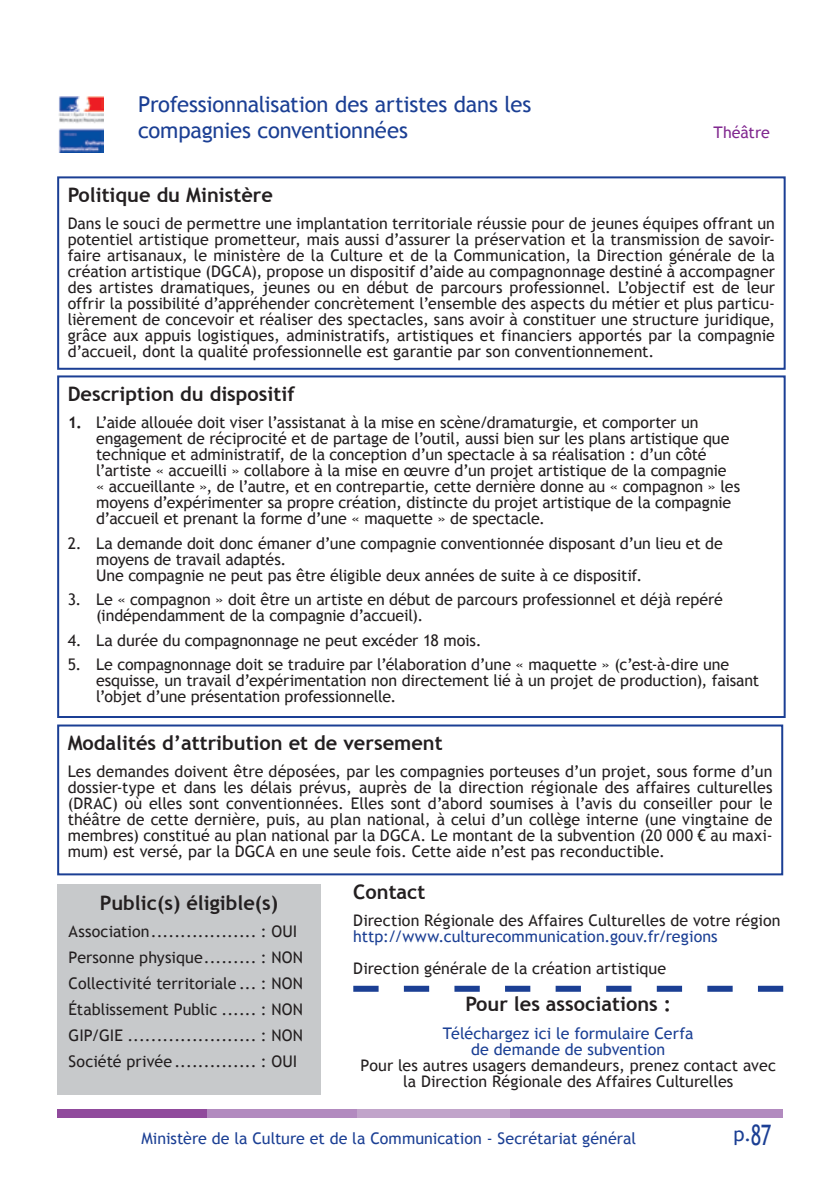
<style>
.page{position:relative;width:840px;height:1191px;background:#fff}
.page>*{position:absolute;margin:0;border:0;box-sizing:border-box;transform-origin:0 0}
.t1{font:22px/26px "Trebuchet MS";letter-spacing:-.01em;color:#1b3f94}
.t2{font:700 20px "Trebuchet MS";color:#231f20}
.t3{font:20px "Trebuchet MS";color:#1b3f94}
.t4{font:16px/16px "Trebuchet MS";letter-spacing:-.005em;color:#231f20}
.t5{font:16px/16px "Trebuchet MS";color:#1b3f94;text-align:center}
.t6{font:16px "Trebuchet MS";color:#812990}
.s1{font-weight:700}
.s2{font-size:28.2px}
</style>
<div class="page">
<div style="left:57px;top:1108px;width:272px;height:9px;background:#904a9c"></div>
<div style="left:207px;top:1108px;width:272px;height:9px;background:#b28abf"></div>
<div style="left:357px;top:1108px;width:272px;height:9px;background:#c1a4ca"></div>
<div style="left:510px;top:1108px;width:272px;height:9px;background:#b28abf"></div>
<img style="left:58px;top:96px;width:45px;height:57px">
<div style="left:57px;top:176px;width:728px;height:194px;border:2px solid #1b3f94"></div>
<div style="left:57px;top:375px;width:728px;height:343px;border:2px solid #1b3f94"></div>
<div style="left:57px;top:724px;width:725px;height:151px;border:2px solid #1b3f94"></div>
<div style="left:57px;top:884px;width:263px;height:210px;background:#c7c9cb"></div>
<svg style="left:353px;top:985px;width:429px;height:6px"></svg>
<h1 class="t1" style="left:138px;top:92px;width:394px">Professionnalisation des artistes dans les compagnies conventionnées</h1>
<p class="t6" style="left:713px;top:123px;width:58px">Théâtre</p>
<p class="t2" style="left:68px;top:182px;width:207px">Politique du Ministère</p>
<p class="t4" style="left:68px;top:215px;width:708px;text-align:justify">Dans le souci de permettre une implantation territoriale réussie pour de jeunes équipes offrant un potentiel artistique prometteur, mais aussi d’assurer la préservation et la transmission de savoir&shy;faire artisanaux, le ministère de la Culture et de la Communication, la Direction générale de la création artistique (DGCA), propose un dispositif d’aide au compagnonnage destiné à accompagner des artistes dramatiques, jeunes ou en début de parcours professionnel. L’objectif est de leur offrir la possibilité d’appréhender concrètement l’ensemble des aspects du métier et plus particu&shy;lièrement de concevoir et réaliser des spectacles, sans avoir à constituer une structure juridique, grâce aux appuis logistiques, administratifs, artistiques et financiers apportés par la compagnie d’accueil, dont la qualité professionnelle est garantie par son conventionnement.</p>
<p class="t2" style="left:68px;top:381px;width:228px">Description du dispositif</p>
<p class="t4" style="left:96px;top:414px;width:645px;text-indent:-28px"><span class="s1">1.</span> L’aide allouée doit viser l’assistanat à la mise en scène/dramaturgie, et comporter un engagement de réciprocité et de partage de l’outil, aussi bien sur les plans artistique que technique et administratif, de la conception d’un spectacle à sa réalisation : d’un côté l’artiste « accueilli » collabore à la mise en œuvre d’un projet artistique de la compagnie<br>« accueillante », de l’autre, et en contrepartie, cette dernière donne au « compagnon » les moyens d’expérimenter sa propre création, distincte du projet artistique de la compagnie d’accueil et prenant la forme d’une « maquette » de spectacle.</p>
<p class="t4" style="left:96px;top:535px;width:628px;text-indent:-28px">2. La demande doit donc émaner d’une compagnie conventionnée disposant d’un lieu et de moyens de travail adaptés.<br>Une compagnie ne peut pas être éligible deux années de suite à ce dispositif.</p>
<p class="t4" style="left:96px;top:591px;width:628px;text-indent:-28px">3. Le « compagnon » doit être un artiste en début de parcours professionnel et déjà repéré (indépendamment de la compagnie d’accueil).</p>
<p class="t4" style="left:68px;top:632px;width:415px">4. La durée du compagnonnage ne peut excéder 18 mois.</p>
<p class="t4" style="left:96px;top:656px;width:664px;text-indent:-28px">5. Le compagnonnage doit se traduire par l’élaboration d’une « maquette » (c’est-à-dire une esquisse, un travail d’expérimentation non directement lié à un projet de production), faisant l’objet d’une présentation professionnelle.</p>
<p class="t2" style="left:68px;top:730px;width:376px">Modalités d’attribution et de versement</p>
<p class="t4" style="left:68px;top:763px;width:706px;text-align:justify">Les demandes doivent être déposées, par les compagnies porteuses d’un projet, sous forme d’un dossier-type et dans les délais prévus, auprès de la direction régionale des affaires culturelles (DRAC) où elles sont conventionnées. Elles sont d’abord soumises à l’avis du conseiller pour le théâtre de cette dernière, puis, au plan national, à celui d’un collège interne (une vingtaine de membres) constitué au plan national par la DGCA. Le montant de la subvention (20 000 € au maxi&shy;mum) est versé, par la DGCA en une seule fois. Cette aide n’est pas reconductible.</p>
<p class="t2" style="left:100px;top:890px;width:180px">Public(s) éligible(s)</p>
<p class="t4" style="left:68px;top:918px;width:236px;line-height:26px">Association.................. : OUI Personne physique......... : NON Collectivité territoriale ... : NON Établissement Public ...... : NON GIP/GIE ...................... : NON Société privée.............. : OUI</p>
<p class="t2" style="left:353px;top:879px;width:74px">Contact</p>
<p class="t4" style="left:353px;top:912px;width:428px">Direction Régionale des Affaires Culturelles de votre région</p>
<p class="t5" style="left:353px;top:928px;width:366px">http://www.culturecommunication.gouv.fr/regions</p>
<p class="t4" style="left:353px;top:960px;width:314px">Direction générale de la création artistique</p>
<p class="t2" style="left:465px;top:991px;width:207px">Pour les associations :</p>
<p class="t5" style="left:442px;top:1025px;width:252px">Téléchargez ici le formulaire Cerfa de demande de subvention</p>
<p class="t4" style="left:360px;top:1057px;width:416px;text-align:center">Pour les autres usagers demandeurs, prenez contact avec la Direction Régionale des Affaires Culturelles</p>
<p class="t5" style="left:141px;top:1130px;width:496px">Ministère de la Culture et de la Communication - Secrétariat général</p>
<p class="t3" style="left:733px;top:1122px;width:39px">p.<span class="s2">87</span></p>
</div>
